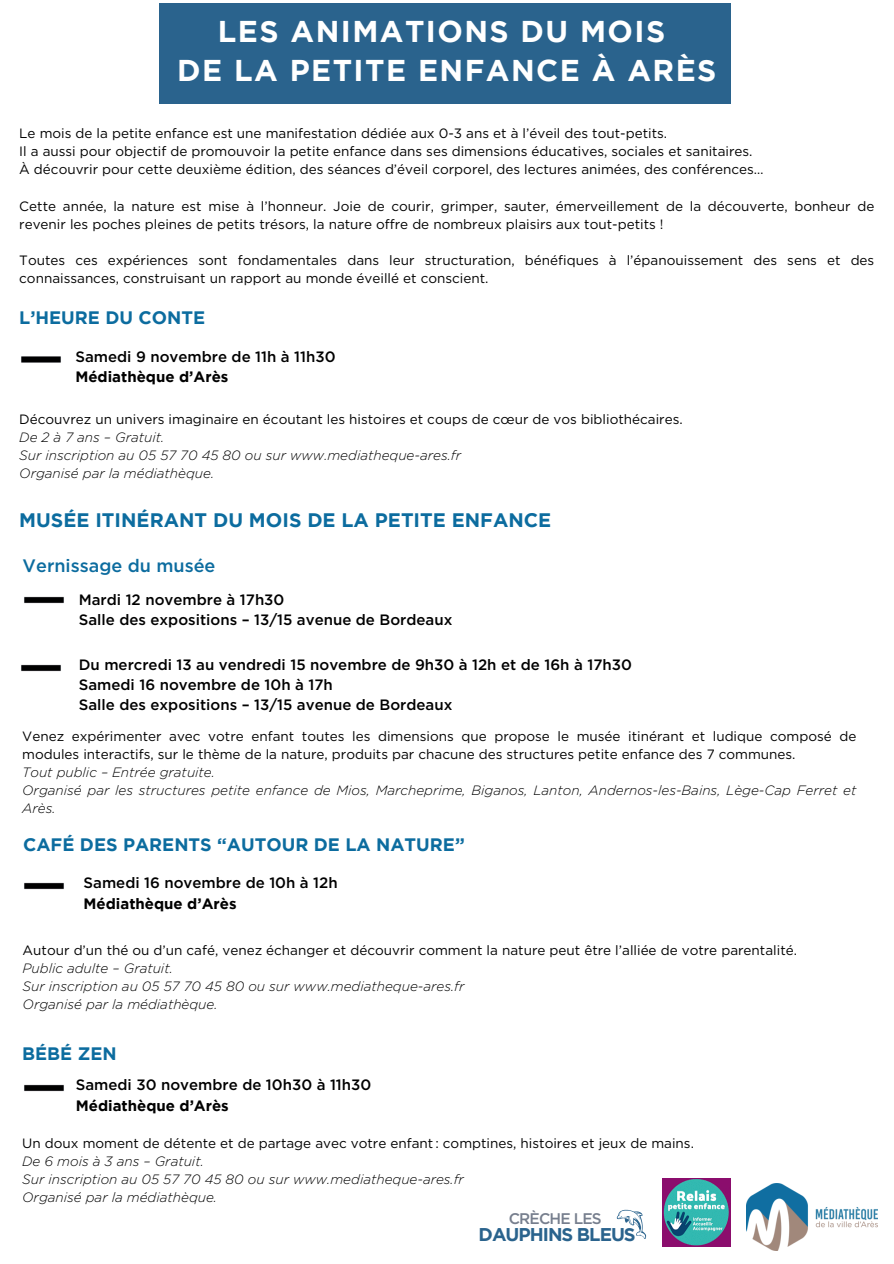
<style>
.page{position:relative;width:894px;height:1264px;background:#fff}
.page>*{position:absolute;margin:0;border:0;box-sizing:border-box;transform-origin:0 0}
.t1{font:700 30px/39.3px "Gotham";letter-spacing:.05em;color:#fff;text-align:center}
.t2{font:700 19.5px "Gotham";color:#0c6c9f}
.t3{font:700 18.45px "Gotham";letter-spacing:-.055em;color:#2a638d}
.t4{font:700 18px "Gotham";color:#0c6c9f}
.t5{font:500 18px "Gotham";color:#0c6c9f}
.t6{font:500 15.45px "Gotham";letter-spacing:-.055em;color:#767e8d}
.t7{font:500 15px/20.2px "Gotham";color:#000}
.t8{font:700 15px "Gotham";color:#000}
.t9{font:13.5px/18px "Gotham";color:#000}
.t10{font:italic 300 13.5px/18px "Gotham";color:#000}
</style>
<div class="page">
<img style="left:746px;top:1183px;width:131px;height:67px">
<img style="left:662px;top:1178px;width:68px;height:68px">
<svg style="left:616px;top:1209px;width:30px;height:29px"></svg>
<img style="left:21px;top:356px;width:40px;height:7px">
<img style="left:24px;top:596px;width:40px;height:8px">
<img style="left:21px;top:664px;width:40px;height:8px">
<img style="left:24px;top:882px;width:40px;height:8px">
<img style="left:24px;top:1084px;width:40px;height:8px">
<div style="left:160px;top:3px;width:570px;height:101px;background:#2a638d"></div>
<h1 class="t1" style="left:177px;top:11px;width:540px">LES ANIMATIONS DU MOIS<br>DE LA PETITE ENFANCE À ARÈS</h1>
<p class="t9" style="left:19px;top:124px;width:745px">Le mois de la petite enfance est une manifestation dédiée aux 0-3 ans et à l’éveil des tout-petits.<br>Il a aussi pour objectif de promouvoir la petite enfance dans ses dimensions éducatives, sociales et sanitaires.<br>À découvrir pour cette deuxième édition, des séances d’éveil corporel, des lectures animées, des conférences…</p>
<p class="t9" style="left:19px;top:196px;width:856px">Cette année, la nature est mise à l’honneur. Joie de courir, grimper, sauter, émerveillement de la découverte, bonheur de revenir les poches pleines de petits trésors, la nature offre de nombreux plaisirs aux tout-petits !</p>
<p class="t9" style="left:19px;top:250px;width:856px">Toutes ces expériences sont fondamentales dans leur structuration, bénéfiques à l’épanouissement des sens et des connaissances, construisant un rapport au monde éveillé et conscient.</p>
<h3 class="t4" style="left:19px;top:306px;width:187px">L’HEURE DU CONTE</h3>
<p class="t7" style="left:75px;top:346px;width:261px">Samedi 9 novembre de 11h à 11h30</p>
<p class="t8" style="left:75px;top:367px;width:154px">Médiathèque d’Arès</p>
<p class="t9" style="left:19px;top:410px;width:664px">Découvrez un univers imaginaire en écoutant les histoires et coups de cœur de vos bibliothécaires.</p>
<p class="t10" style="left:19px;top:428px;width:443px">De 2 à 7 ans – Gratuit.<br>Sur inscription au 05 57 70 45 80 ou sur www.mediatheque-ares.fr<br>Organisé par la médiathèque.</p>
<h2 class="t2" style="left:19px;top:507px;width:533px">MUSÉE ITINÉRANT DU MOIS DE LA PETITE ENFANCE</h2>
<h3 class="t5" style="left:23px;top:553px;width:194px">Vernissage du musée</h3>
<p class="t7" style="left:79px;top:589px;width:375px">Mardi 12 novembre à 17h30<br>Salle des expositions – 13/15 avenue de Bordeaux</p>
<p class="t7" style="left:79px;top:654px;width:554px">Du mercredi 13 au vendredi 15 novembre de 9h30 à 12h et de 16h à 17h30<br>Samedi 16 novembre de 10h à 17h<br>Salle des expositions – 13/15 avenue de Bordeaux</p>
<p class="t9" style="left:22px;top:727px;width:835px">Venez expérimenter avec votre enfant toutes les dimensions que propose le musée itinérant et ludique composé de modules interactifs, sur le thème de la nature, produits par chacune des structures petite enfance des 7 communes.</p>
<p class="t10" style="left:22px;top:763px;width:835px">Tout public – Entrée gratuite.<br>Organisé par les structures petite enfance de Mios, Marcheprime, Biganos, Lanton, Andernos-les-Bains, Lège-Cap Ferret et<br>Arès.</p>
<h3 class="t4" style="left:23px;top:832px;width:443px">CAFÉ DES PARENTS “AUTOUR DE LA NATURE”</h3>
<p class="t7" style="left:84px;top:872px;width:255px">Samedi 16 novembre de 10h à 12h</p>
<p class="t8" style="left:84px;top:893px;width:154px">Médiathèque d’Arès</p>
<p class="t9" style="left:23px;top:940px;width:775px">Autour d’un thé ou d’un café, venez échanger et découvrir comment la nature peut être l’alliée de votre parentalité.</p>
<p class="t10" style="left:23px;top:958px;width:443px">Public adulte – Gratuit.<br>Sur inscription au 05 57 70 45 80 ou sur www.mediatheque-ares.fr<br>Organisé par la médiathèque.</p>
<h3 class="t4" style="left:22px;top:1041px;width:96px">BÉBÉ ZEN</h3>
<p class="t7" style="left:76px;top:1074px;width:297px">Samedi 30 novembre de 10h30 à 11h30</p>
<p class="t8" style="left:76px;top:1095px;width:154px">Médiathèque d’Arès</p>
<p class="t9" style="left:22px;top:1134px;width:673px">Un doux moment de détente et de partage avec votre enfant : comptines, histoires et jeux de mains.</p>
<p class="t10" style="left:22px;top:1152px;width:443px">De 6 mois à 3 ans – Gratuit.<br>Sur inscription au 05 57 70 45 80 ou sur www.mediatheque-ares.fr<br>Organisé par la médiathèque.</p>
<p class="t6" style="left:508px;top:1207px;width:94px">CRÈCHE LES</p>
<h3 class="t3" style="left:478px;top:1222px;width:159px">DAUPHINS BLEUS</h3>
</div>
